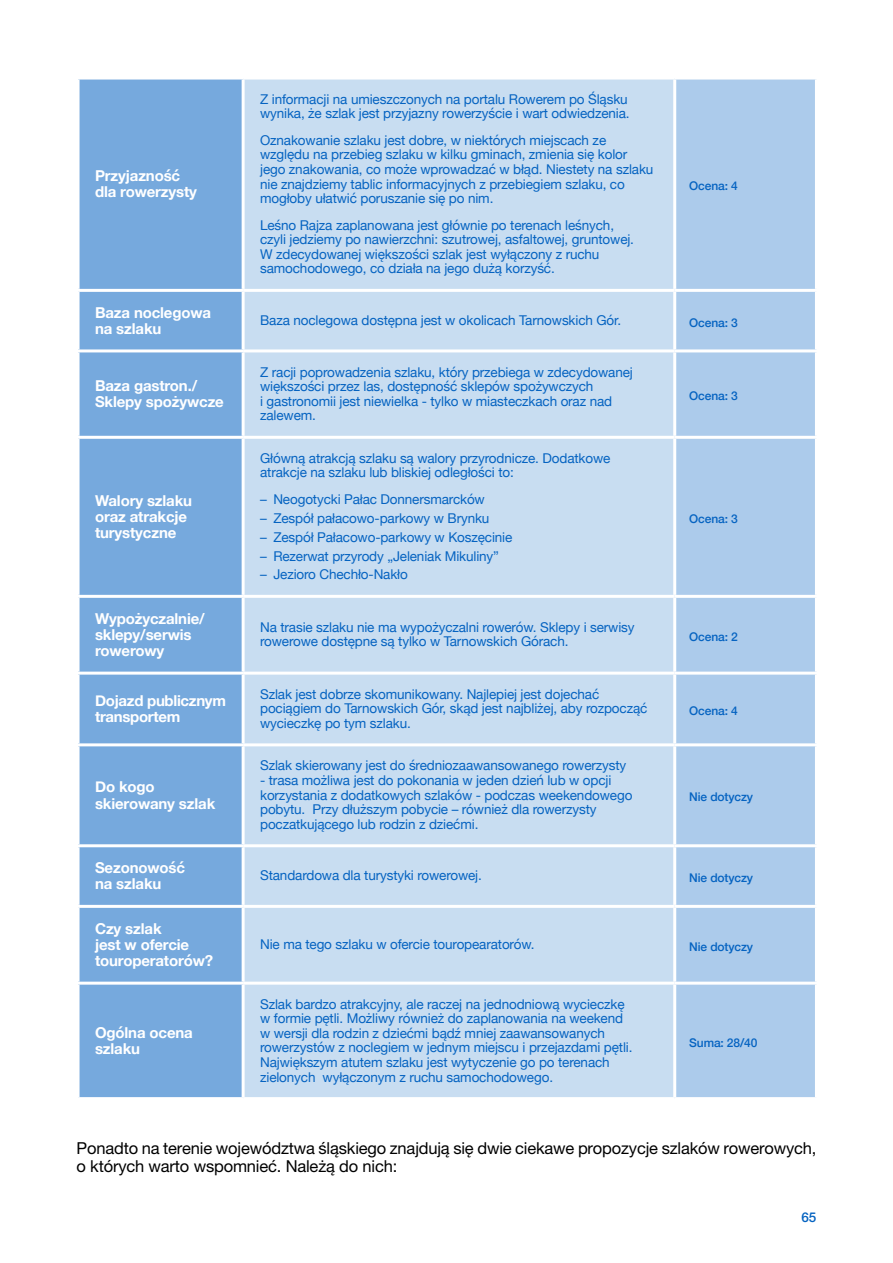
<style>
.page{position:relative;width:893px;height:1263px;background:#fff}
.page>*{position:absolute;margin:0;border:0;box-sizing:border-box;transform-origin:0 0}
.t1{font:16.5px/17.9px "Helvetica Neue LT Pro";letter-spacing:-.01em;color:#000}
.t2{font:700 15px/16.2px "Helvetica Neue";letter-spacing:-.01em;color:#fff}
.t3{font:13.5px/14.5px "Helvetica Neue";letter-spacing:-.01em;color:#0563c1}
.t4{font:500 13.5px "Helvetica Neue LT Pro";color:#0563c1}
.t5{font:500 12px "Helvetica Neue";letter-spacing:-.01em;color:#0563c1}
</style>
<div class="page">
<div style="left:80px;top:80px;width:162px;height:1017px;background:#76a9dd"></div>
<div style="left:245px;top:80px;width:428px;height:1017px;background:#c8ddf1"></div>
<div style="left:676px;top:80px;width:139px;height:1017px;background:#accbeb"></div>
<hr style="left:77px;top:289px;width:166px;height:3px;background:#fff">
<hr style="left:243px;top:289px;width:432px;height:3px;background:#fff">
<hr style="left:675px;top:289px;width:143px;height:3px;background:#fff">
<hr style="left:77px;top:349px;width:166px;height:3px;background:#fff">
<hr style="left:243px;top:349px;width:432px;height:3px;background:#fff">
<hr style="left:675px;top:349px;width:143px;height:3px;background:#fff">
<hr style="left:77px;top:436px;width:166px;height:3px;background:#fff">
<hr style="left:243px;top:436px;width:432px;height:3px;background:#fff">
<hr style="left:675px;top:436px;width:143px;height:3px;background:#fff">
<hr style="left:77px;top:595px;width:166px;height:3px;background:#fff">
<hr style="left:243px;top:595px;width:432px;height:3px;background:#fff">
<hr style="left:675px;top:595px;width:143px;height:3px;background:#fff">
<hr style="left:77px;top:672px;width:166px;height:3px;background:#fff">
<hr style="left:243px;top:672px;width:432px;height:3px;background:#fff">
<hr style="left:675px;top:672px;width:143px;height:3px;background:#fff">
<hr style="left:77px;top:743px;width:166px;height:3px;background:#fff">
<hr style="left:243px;top:743px;width:432px;height:3px;background:#fff">
<hr style="left:675px;top:743px;width:143px;height:3px;background:#fff">
<hr style="left:77px;top:844px;width:166px;height:3px;background:#fff">
<hr style="left:243px;top:844px;width:432px;height:3px;background:#fff">
<hr style="left:675px;top:844px;width:143px;height:3px;background:#fff">
<hr style="left:77px;top:905px;width:166px;height:3px;background:#fff">
<hr style="left:243px;top:905px;width:432px;height:3px;background:#fff">
<hr style="left:675px;top:905px;width:143px;height:3px;background:#fff">
<hr style="left:77px;top:982px;width:166px;height:3px;background:#fff">
<hr style="left:243px;top:982px;width:432px;height:3px;background:#fff">
<hr style="left:675px;top:982px;width:143px;height:3px;background:#fff">
<p class="t2" style="left:95px;top:168px;width:103px">Przyjazność dla rowerzysty</p>
<p class="t3" style="left:260px;top:92px;width:371px">Z informacji na umieszczonych na portalu Rowerem po Śląsku wynika, że szlak jest przyjazny rowerzyście i wart odwiedzenia.</p>
<p class="t3" style="left:260px;top:133px;width:395px">Oznakowanie szlaku jest dobre, w niektórych miejscach ze względu na przebieg szlaku w kilku gminach, zmienia się kolor jego znakowania, co może wprowadzać w błąd. Niestety na szlaku nie znajdziemy tablic informacyjnych z przebiegiem szlaku, co mogłoby ułatwić poruszanie się po nim.</p>
<p class="t3" style="left:260px;top:218px;width:375px">Leśno Rajza zaplanowana jest głównie po terenach leśnych, czyli jedziemy po nawierzchni: szutrowej, asfaltowej, gruntowej.<br>W zdecydowanej większości szlak jest wyłączony z ruchu samochodowego, co działa na jego dużą korzyść.</p>
<p class="t5" style="left:689px;top:176px;width:50px">Ocena: 4</p>
<p class="t2" style="left:95px;top:305px;width:118px">Baza noclegowa na szlaku</p>
<p class="t3" style="left:260px;top:314px;width:362px">Baza noclegowa dostępna jest w okolicach Tarnowskich Gór.</p>
<p class="t5" style="left:689px;top:313px;width:50px">Ocena: 3</p>
<p class="t2" style="left:95px;top:378px;width:130px">Baza gastron./<br>Sklepy spożywcze</p>
<p class="t2" style="left:95px;top:493px;width:99px">Walory szlaku oraz atrakcje turystyczne</p>
<p class="t3" style="left:260px;top:365px;width:374px">Z racji poprowadzenia szlaku, który przebiega w zdecydowanej większości przez las, dostępność sklepów spożywczych<br>i gastronomii jest niewielka - tylko w miasteczkach oraz nad zalewem.</p>
<p class="t3" style="left:260px;top:452px;width:352px">Główną atrakcją szlaku są walory przyrodnicze. Dodatkowe atrakcje na szlaku lub bliskiej odległości to:</p>
<p class="t3" style="left:260px;top:493px;width:226px">– Neogotycki Pałac Donnersmarcków</p>
<p class="t3" style="left:260px;top:512px;width:231px">– Zespół pałacowo-parkowy w Brynku</p>
<p class="t3" style="left:260px;top:530px;width:254px">– Zespół Pałacowo-parkowy w Koszęcinie</p>
<p class="t3" style="left:260px;top:549px;width:240px">– Rezerwat przyrody „Jeleniak Mikuliny”</p>
<p class="t3" style="left:260px;top:568px;width:149px">– Jezioro Chechło-Nakło</p>
<p class="t5" style="left:689px;top:386px;width:50px">Ocena: 3</p>
<p class="t5" style="left:689px;top:509px;width:50px">Ocena: 3</p>
<p class="t2" style="left:95px;top:611px;width:111px">Wypożyczalnie/ sklepy/serwis rowerowy</p>
<p class="t3" style="left:260px;top:620px;width:376px">Na trasie szlaku nie ma wypożyczalni rowerów. Sklepy i serwisy rowerowe dostępne są tylko w Tarnowskich Górach.</p>
<p class="t5" style="left:689px;top:627px;width:50px">Ocena: 2</p>
<p class="t2" style="left:95px;top:693px;width:133px">Dojazd publicznym transportem</p>
<p class="t3" style="left:260px;top:687px;width:389px">Szlak jest dobrze skomunikowany. Najlepiej jest dojechać pociągiem do Tarnowskich Gór, skąd jest najbliżej, aby rozpocząć wycieczkę po tym szlaku.</p>
<p class="t5" style="left:689px;top:701px;width:50px">Ocena: 4</p>
<p class="t2" style="left:95px;top:779px;width:122px">Do kogo skierowany szlak</p>
<p class="t3" style="left:260px;top:759px;width:368px">Szlak skierowany jest do średniozaawansowanego rowerzysty</p>
<p class="t3" style="left:260px;top:774px;width:374px">- trasa możliwa jest do pokonania w jeden dzień lub w opcji korzystania z dodatkowych szlaków - podczas weekendowego pobytu. Przy dłuższym pobycie – również dla rowerzysty poczatkującego lub rodzin z dziećmi.</p>
<p class="t5" style="left:689px;top:787px;width:65px">Nie dotyczy</p>
<p class="t2" style="left:95px;top:860px;width:92px">Sezonowość na szlaku</p>
<p class="t3" style="left:260px;top:869px;width:223px">Standardowa dla turystyki rowerowej.</p>
<p class="t5" style="left:689px;top:868px;width:65px">Nie dotyczy</p>
<p class="t2" style="left:95px;top:921px;width:120px">Czy szlak<br>jest w ofercie touroperatorów?</p>
<p class="t3" style="left:260px;top:938px;width:276px">Nie ma tego szlaku w ofercie touropearatorów.</p>
<p class="t5" style="left:689px;top:937px;width:65px">Nie dotyczy</p>
<p class="t2" style="left:95px;top:1025px;width:99px">Ogólna ocena szlaku</p>
<p class="t3" style="left:260px;top:997px;width:374px">Szlak bardzo atrakcyjny, ale raczej na jednodniową wycieczkę w formie pętli. Możliwy również do zaplanowania na weekend w wersji dla rodzin z dziećmi bądź mniej zaawansowanych rowerzystów z noclegiem w jednym miejscu i przejazdami pętli.<br>Największym atutem szlaku jest wytyczenie go po terenach zielonych wyłączonym z ruchu samochodowego.</p>
<p class="t5" style="left:689px;top:1033px;width:70px">Suma: 28/40</p>
<p class="t1" style="left:77px;top:1139px;width:741px">Ponadto na terenie województwa śląskiego znajdują się dwie ciekawe propozycje szlaków rowerowych, o których warto wspomnieć. Należą do nich:</p>
<p class="t4" style="left:802px;top:1209px;width:16px">65</p>
</div>
